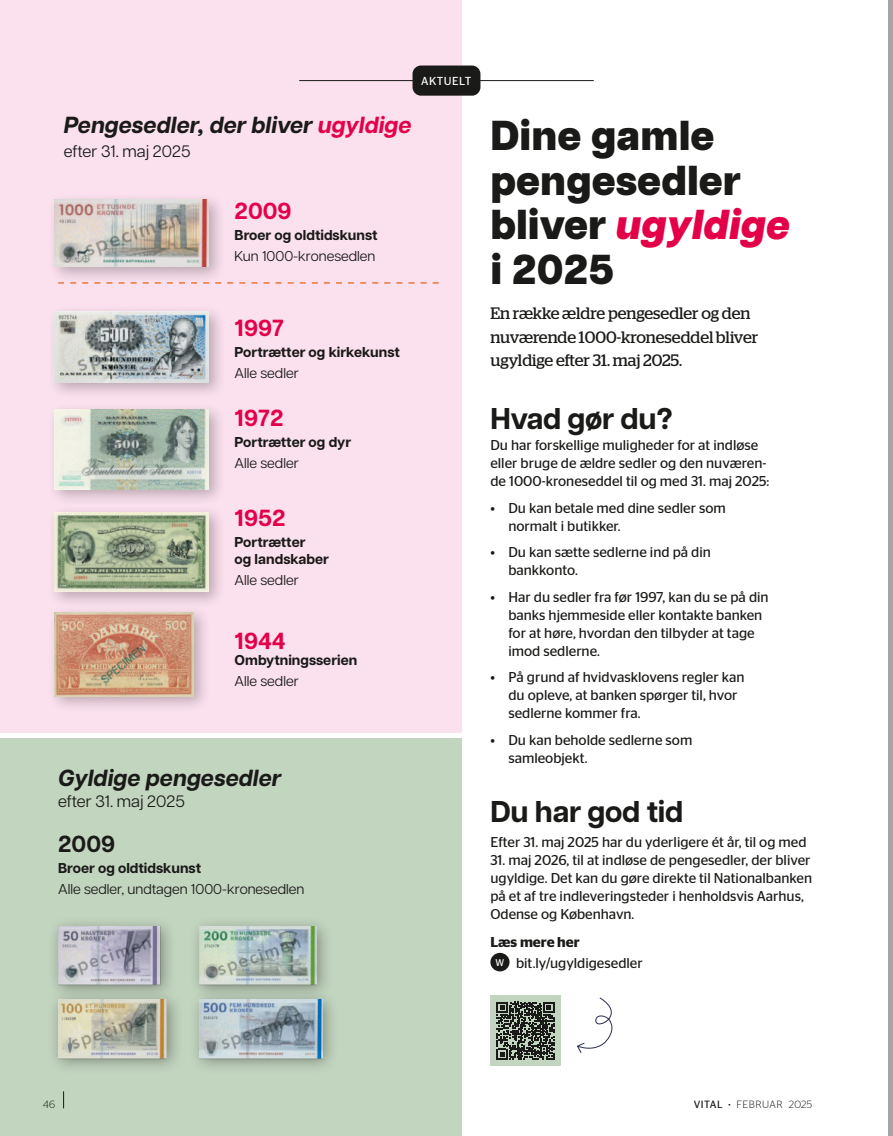
<style>
.page{position:relative;width:893px;height:1136px;background:#fff}
.page>*{position:absolute;margin:0;border:0;box-sizing:border-box;transform-origin:0 0}
.t1{font:800 41.7px/44.5px "Articulat CF";color:#1a1a18}
.t2{font:700 30px "Articulat CF";letter-spacing:-.01em;color:#1a1a18}
.t3{font:italic 700 23.25px "Articulat CF";color:#1a1a18}
.t4{font:700 23.25px "Articulat CF";color:#e40049}
.t5{font:700 23.25px "Articulat CF";color:#1a1a18}
.t6{font:16.5px/23.4px "Stag";color:#1a1a18}
.t7{font:16.5px "Articulat CF";color:#1a1a18}
.t8{font:14.25px/18px "Stag Sans Book 4";color:#1a1a18}
.t9{font:700 14.25px/16.5px "Articulat CF";color:#1a1a18}
.t10{font:14.25px "Articulat CF";color:#1a1a18}
.t11{font:600 14.25px "Stag Sans";color:#1a1a18}
.t12{font:11.55px "Stag Sans Book 4";letter-spacing:.05em;color:#fff}
.t13{font:10.5px "Stag Sans Light 5";letter-spacing:.04em;color:#1a1a18}
.t14{font:10.5px "Stag Sans";letter-spacing:.05em;color:#1a1a18}
.t15{font:300 10.5px "Stag Sans";color:#1a1a18}
.s1{color:#e40049}
.s2{font-style:italic;color:#e40049}
.s3{font-family:"Stag Sans Light 5";font-size:7.5px}
</style>
<div class="page">
<div style="left:0;top:0;width:461px;height:732px;background:#fbe0ee"></div>
<div style="left:0;top:738px;width:461px;height:397px;background:#c2d5bf"></div>
<hr style="left:446px;top:80px;width:148px;height:1px;background:#1a1a18">
<hr style="left:299px;top:80px;width:118px;height:1px;background:#1a1a18">
<div style="left:412px;top:65px;width:68px;height:31px;background:#1a1a18;border-radius:8px"></div>
<div style="left:48px;top:193px;width:178px;height:90px;background:#1a1a18;opacity:.28"></div>
<img style="left:55px;top:200px;width:154px;height:66px">
<div style="left:48px;top:304px;width:178px;height:96px;background:#1a1a18;opacity:.28"></div>
<img style="left:55px;top:311px;width:154px;height:71px">
<div style="left:48px;top:402px;width:178px;height:104px;background:#1a1a18;opacity:.28"></div>
<img style="left:55px;top:409px;width:154px;height:80px">
<div style="left:48px;top:505px;width:178px;height:103px;background:#1a1a18;opacity:.28"></div>
<img style="left:55px;top:512px;width:154px;height:79px">
<div style="left:48px;top:605px;width:162px;height:108px;background:#1a1a18;opacity:.28"></div>
<img style="left:55px;top:612px;width:138px;height:84px">
<div style="left:47px;top:915px;width:130px;height:86px;background:#1a1a18;opacity:.41"></div>
<img style="left:58px;top:926px;width:103px;height:61px">
<div style="left:47px;top:988px;width:137px;height:86px;background:#1a1a18;opacity:.41"></div>
<img style="left:58px;top:999px;width:109px;height:61px">
<div style="left:189px;top:915px;width:144px;height:86px;background:#1a1a18;opacity:.41"></div>
<img style="left:200px;top:926px;width:116px;height:61px">
<div style="left:189px;top:988px;width:150px;height:86px;background:#1a1a18;opacity:.41"></div>
<img style="left:200px;top:999px;width:122px;height:61px">
<div style="left:490px;top:952px;width:19px;height:19px;background:#1a1a18;border-radius:50%"></div>
<svg style="left:58px;top:282px;width:381px;height:2px"></svg>
<div style="left:490px;top:995px;width:71px;height:70px;background:#c2d5bf"></div>
<svg style="left:497px;top:1001px;width:57px;height:58px"></svg>
<svg style="left:577px;top:997px;width:36px;height:56px"></svg>
<hr style="left:889px;top:0;width:4px;height:1135px;background:#a5a5a5">
<svg style="left:63px;top:1091px;width:1px;height:17px"></svg>
<p class="t12" style="left:421px;top:75px;width:52px">AKTUELT</p>
<h2 class="t3" style="left:64px;top:108px;width:349px">Pengesedler, der bliver <span class="s1">ugyldige</span></h2>
<p class="t7" style="left:64px;top:140px;width:128px">efter 31. maj 2025</p>
<p class="t4" style="left:235px;top:193px;width:59px">2009</p>
<p class="t9" style="left:235px;top:226px;width:145px">Broer og oldtidskunst</p>
<p class="t10" style="left:235px;top:245px;width:142px">Kun 1000-kronesedlen</p>
<p class="t4" style="left:235px;top:311px;width:51px">1997</p>
<p class="t9" style="left:235px;top:343px;width:167px">Portrætter og kirkekunst</p>
<p class="t10" style="left:235px;top:363px;width:66px">Alle sedler</p>
<p class="t4" style="left:235px;top:401px;width:50px">1972</p>
<p class="t9" style="left:235px;top:433px;width:118px">Portrætter og dyr</p>
<p class="t10" style="left:235px;top:453px;width:66px">Alle sedler</p>
<p class="t4" style="left:235px;top:501px;width:52px">1952</p>
<p class="t9" style="left:235px;top:533px;width:96px">Portrætter<br>og landskaber</p>
<p class="t10" style="left:235px;top:569px;width:66px">Alle sedler</p>
<p class="t4" style="left:235px;top:623px;width:53px">1944</p>
<p class="t9" style="left:235px;top:651px;width:124px">Ombytningsserien</p>
<p class="t10" style="left:235px;top:671px;width:66px">Alle sedler</p>
<h2 class="t3" style="left:58px;top:760px;width:225px">Gyldige pengesedler</h2>
<p class="t7" style="left:58px;top:789px;width:128px">efter 31. maj 2025</p>
<p class="t5" style="left:58px;top:826px;width:59px">2009</p>
<p class="t9" style="left:58px;top:859px;width:145px">Broer og oldtidskunst</p>
<p class="t10" style="left:58px;top:878px;width:248px">Alle sedler, undtagen 1000-kronesedlen</p>
<h1 class="t1" style="left:490px;top:113px;width:301px">Dine gamle pengesedler bliver <span class="s2">ugyldige </span>i 2025</h1>
<p class="t6" style="left:490px;top:301px;width:269px">En række ældre pengesedler og den nuværende 1000-kroneseddel bliver ugyldige efter 31. maj 2025.</p>
<h2 class="t2" style="left:490px;top:396px;width:184px">Hvad gør du?</h2>
<p class="t8" style="left:490px;top:436px;width:281px">Du har forskellige muligheder for at indløse eller bruge de ældre sedler og den nuværen&shy;de 1000-kroneseddel til og med 31. maj 2025:</p>
<p class="t8" style="left:508px;top:498px;width:219px;text-indent:-18px">• Du kan betale med dine sedler som normalt i butikker.</p>
<p class="t8" style="left:508px;top:543px;width:204px;text-indent:-18px">• Du kan sætte sedlerne ind på din bankkonto.</p>
<p class="t8" style="left:508px;top:587px;width:262px;text-indent:-18px">• Har du sedler fra før 1997, kan du se på din banks hjemmeside eller kontakte banken for at høre, hvordan den tilbyder at tage imod sedlerne.</p>
<p class="t8" style="left:508px;top:668px;width:238px;text-indent:-18px">• På grund af hvidvasklovens regler kan du opleve, at banken spørger til, hvor sedlerne kommer fra.</p>
<p class="t8" style="left:508px;top:730px;width:185px;text-indent:-18px">• Du kan beholde sedlerne som samleobjekt.</p>
<h2 class="t2" style="left:490px;top:789px;width:194px">Du har god tid</h2>
<p class="t8" style="left:490px;top:833px;width:318px">Efter 31. maj 2025 har du yderligere ét år, til og med</p>
<p class="t8" style="left:490px;top:851px;width:323px">31. maj 2026, til at indløse de pengesedler, der bliver ugyldige. Det kan du gøre direkte til Nationalbanken på et af tre indleveringsteder i henholdsvis Aarhus, Odense og København.</p>
<p class="t11" style="left:490px;top:933px;width:91px">Læs mere her</p>
<p class="t8" style="left:496px;top:954px;width:149px"><sup>W</sup> bit.ly/ugyldigesedler</p>
<p class="t15" style="left:43px;top:1098px;width:13px">46</p>
<p class="t13" style="left:736px;top:1098px;width:77px">FEBRUAR 2025</p>
<p class="t14" style="left:694px;top:1098px;width:38px">VITAL <span class="s3">•</span></p>
</div>
